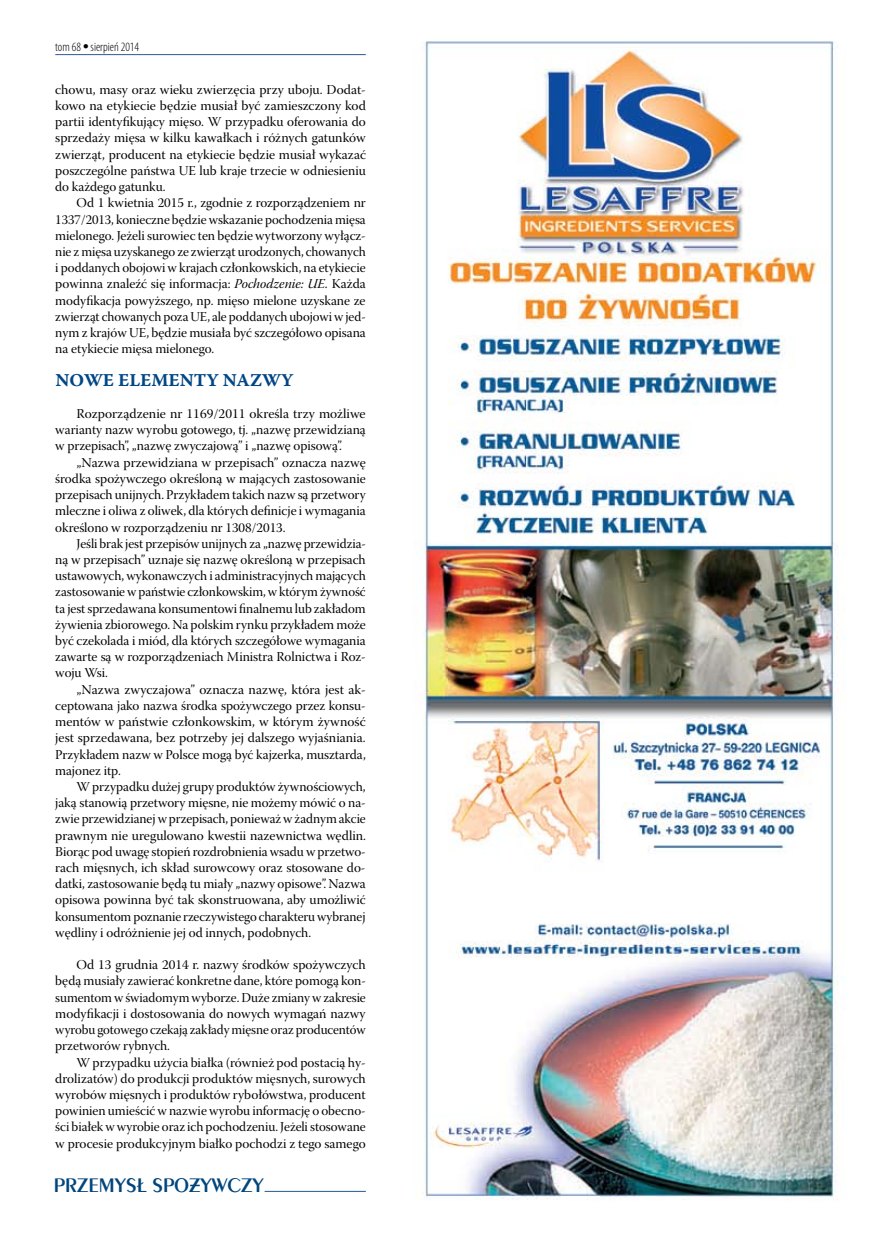
<style>
.page{position:relative;width:872px;height:1234px;background:#fff}
.page>*{position:absolute;margin:0;border:0;box-sizing:border-box;transform-origin:0 0}
.t1{font:600 21px "Peignot LT Std";color:#00457c}
.t2{font:18px "Warnock Pro Bold Capt";letter-spacing:.005em;color:#004685}
.t3{font:13.5px/16.2px "Warnock Pro Subh";letter-spacing:-.005em;color:#000;text-align:justify}
.t4{font:300 condensed 12.75px "Myriad Pro";color:#000}
.s1{font-family:"Warnock Pro It Subh"}
</style>
<div class="page">
<hr style="left:265px;top:1190px;width:101px;height:1px;background:#3e699b">
<hr style="left:55px;top:54px;width:311px;height:1px;background:#466aa0">
<img style="left:414px;top:41px;width:424px;height:1159px">
<p class="t4" style="left:55px;top:40px;width:85px">tom 68 ● sierpień 2014</p>
<p class="t3" style="left:55px;top:83px;width:312px">chowu, masy oraz wieku zwierzęcia przy uboju. Dodat&shy;kowo na etykiecie będzie musiał być zamieszczony kod partii identyfikujący mięso. W przypadku oferowania do sprzedaży mięsa w kilku kawałkach i różnych gatunków zwierząt, producent na etykiecie będzie musiał wykazać poszczególne państwa UE lub kraje trzecie w odniesieniu do każdego gatunku.</p>
<p class="t3" style="left:55px;top:196px;width:312px;text-indent:21px">Od 1 kwietnia 2015 r., zgodnie z rozporządzeniem nr 1337/2013, konieczne będzie wskazanie pochodzenia mięsa mielonego. Jeżeli surowiec ten będzie wytworzony wyłącz&shy;nie z mięsa uzyskanego ze zwierząt urodzonych, chowanych i poddanych obojowi w krajach członkowskich, na etykiecie powinna znaleźć się informacja: <span class="s1">Pochodzenie: UE.</span> Każda modyfikacja powyższego, np. mięso mielone uzyskane ze zwierząt chowanych poza UE, ale poddanych ubojowi w jed&shy;nym z krajów UE, będzie musiała być szczegółowo opisana na etykiecie mięsa mielonego.</p>
<h2 class="t2" style="left:55px;top:369px;width:239px">NOWE ELEMENTY NAZWY</h2>
<p class="t3" style="left:55px;top:407px;width:312px;text-indent:21px">Rozporządzenie nr 1169/2011 określa trzy możliwe warianty nazw wyrobu gotowego, tj. „nazwę przewidzianą w przepisach”, „nazwę zwyczajową” i „nazwę opisową”.</p>
<p class="t3" style="left:55px;top:456px;width:312px;text-indent:21px">„Nazwa przewidziana w przepisach” oznacza nazwę środka spożywczego określoną w mających zastosowanie przepisach unijnych. Przykładem takich nazw są przetwory mleczne i oliwa z oliwek, dla których definicje i wymagania określono w rozporządzeniu nr 1308/2013.</p>
<p class="t3" style="left:55px;top:537px;width:312px;text-indent:21px">Jeśli brak jest przepisów unijnych za „nazwę przewidzia&shy;ną w przepisach” uznaje się nazwę określoną w przepisach ustawowych, wykonawczych i administracyjnych mających zastosowanie w państwie członkowskim, w którym żywność ta jest sprzedawana konsumentowi finalnemu lub zakładom żywienia zbiorowego. Na polskim rynku przykładem może być czekolada i miód, dla których szczegółowe wymagania zawarte są w rozporządzeniach Ministra Rolnictwa i Roz&shy;woju Wsi.</p>
<p class="t3" style="left:55px;top:682px;width:312px;text-indent:21px">„Nazwa zwyczajowa” oznacza nazwę, która jest ak&shy;ceptowana jako nazwa środka spożywczego przez konsu&shy;mentów w państwie członkowskim, w którym żywność jest sprzedawana, bez potrzeby jej dalszego wyjaśniania.<br>Przykładem nazw w Polsce mogą być kajzerka, musztarda, majonez itp.</p>
<p class="t3" style="left:55px;top:780px;width:312px;text-indent:21px">W przypadku dużej grupy produktów żywnościowych, jaką stanowią przetwory mięsne, nie możemy mówić o na&shy;zwie przewidzianej w przepisach, ponieważ w żadnym akcie prawnym nie uregulowano kwestii nazewnictwa wędlin.<br>Biorąc pod uwagę stopień rozdrobnienia wsadu w przetwo&shy;rach mięsnych, ich skład surowcowy oraz stosowane do&shy;datki, zastosowanie będą tu miały „nazwy opisowe”. Nazwa opisowa powinna być tak skonstruowana, aby umożliwić konsumentom poznanie rzeczywistego charakteru wybranej wędliny i odróżnienie jej od innych, podobnych.</p>
<p class="t3" style="left:55px;top:958px;width:312px;text-indent:21px">Od 13 grudnia 2014 r. nazwy środków spożywczych będą musiały zawierać konkretne dane, które pomogą kon&shy;sumentom w świadomym wyborze. Duże zmiany w zakresie modyfikacji i dostosowania do nowych wymagań nazwy wyrobu gotowego czekają zakłady mięsne oraz producentów przetworów rybnych.</p>
<p class="t3" style="left:55px;top:1055px;width:312px;text-indent:21px">W przypadku użycia białka (również pod postacią hy&shy;drolizatów) do produkcji produktów mięsnych, surowych wyrobów mięsnych i produktów rybołówstwa, producent powinien umieścić w nazwie wyrobu informację o obecno&shy;ści białek w wyrobie oraz ich pochodzeniu. Jeżeli stosowane w procesie produkcyjnym białko pochodzi z tego samego</p>
<h1 class="t1" style="left:54px;top:1172px;width:211px">PRZEMYSŁ SPOZYWCZY</h1>
</div>
